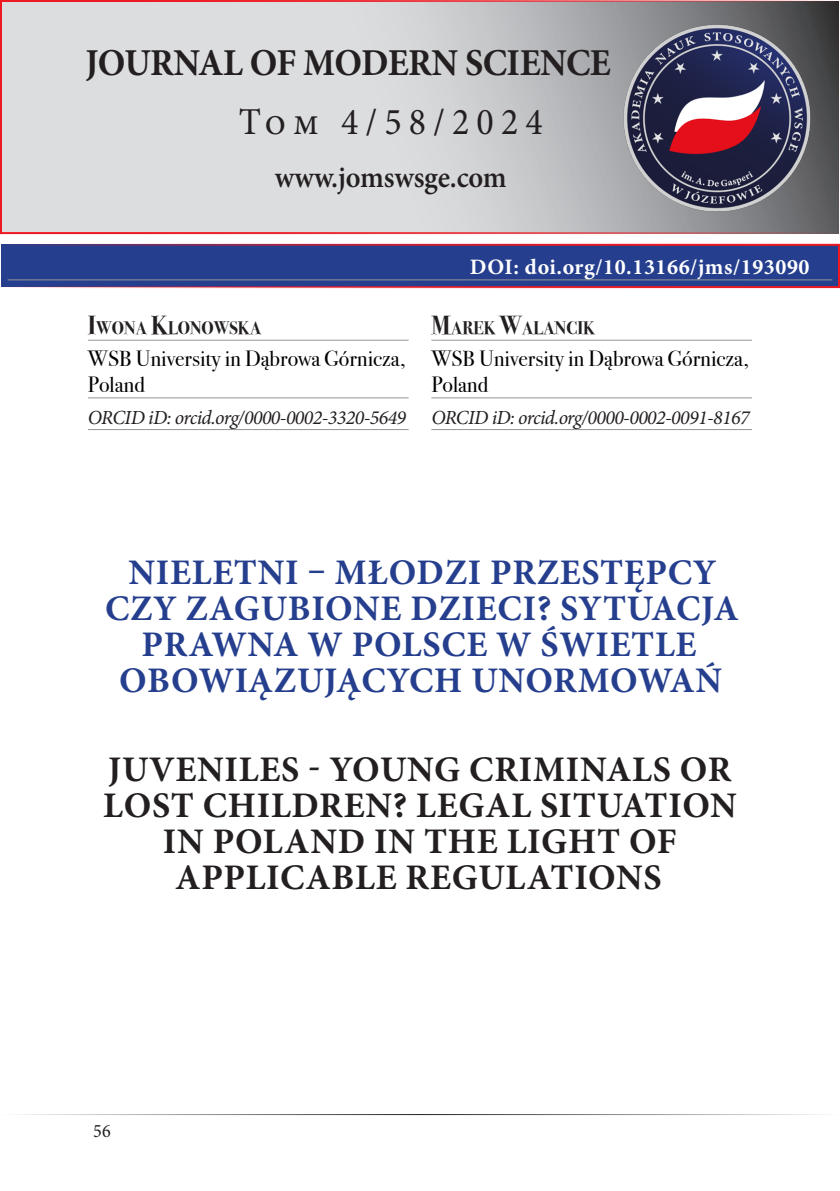
<style>
.page{position:relative;width:840px;height:1191px;background:#fff}
.page>*{position:absolute;margin:0;border:0;box-sizing:border-box;transform-origin:0 0}
.JoMS_-_Baner{font:700 38px "Minion Pro";letter-spacing:-.015em;color:#231f20;scale:.95 1}
.JoMS_-_Baner-2{font:38px "Minion Pro";letter-spacing:.195em;color:#231f20;scale:.95 1}
.Tytuł_-ARTICLE_-_PIERWSZY{font:700 36px/36px "Minion Pro";letter-spacing:.02em;color:#253f8e;text-align:center}
.Tytuł_-ARTICLE_-_DRUGI{font:700 36px/36px "Minion Pro";letter-spacing:.02em;color:#231f20;text-align:center}
.JoMS_-_Baner-3{font:600 30px "Minion Pro";color:#231f20;scale:.95 1}
.Ramka_autorska_-_afiliacja{font:22px/26px "Bodoni Svty Two ITCTT";color:#000}
.Ramka_-_DOI{font:700 22px "Minion Pro";letter-spacing:.025em;color:#fff}
.Ramka_autorska_-_ORCID{font:italic 20px "Minion Pro";letter-spacing:-.03em;color:#231f20}
.t1{font:19px "Minion Pro";color:#231f20;scale:.95 1}
.Ramka_autorska_-_autor{font:700 18.2px "Bodoni Svty Two ITCTT";color:#231f20;scale:.95 1}
.s1{font-size:26px}
</style>
<div class="page">
<hr style="left:0;top:1114px;width:839px;height:1px;background:#231f20">
<div style="left:1px;top:245px;width:837px;height:42px;background:#253f8e"></div>
<hr style="left:8px;top:279px;width:823px;height:1px;background:#939598">
<div style="left:0;top:244px;width:839px;height:44px;border:2px solid #ee1821"></div>
<svg style="left:3px;top:3px;width:833px;height:228px;background:#cacbcd"></svg>
<div style="left:0;top:0;width:839px;height:234px;border:2px solid #ee1821"></div>
<img style="left:620px;top:22px;width:193px;height:192px">
<hr style="left:88px;top:340px;width:320px;height:1px;background:#939598">
<hr style="left:88px;top:397px;width:320px;height:1px;background:#939598">
<hr style="left:88px;top:429px;width:320px;height:1px;background:#939598">
<hr style="left:431px;top:340px;width:320px;height:1px;background:#939598">
<hr style="left:431px;top:397px;width:320px;height:1px;background:#939598">
<hr style="left:431px;top:429px;width:320px;height:1px;background:#939598">
<p class="JoMS_-_Baner" style="left:85px;top:36px;width:554px">JOURNAL OF MODERN SCIENCE</p>
<p class="JoMS_-_Baner-2" style="left:238px;top:96px;width:321px">Tom 4/58/2024</p>
<p class="JoMS_-_Baner-3" style="left:274px;top:157px;width:246px">www.jomswsge.com</p>
<p class="Ramka_autorska_-_autor" style="left:88px;top:313px;width:184px"><span class="s1">I</span>WONA <span class="s1">K</span>LONOWSKA</p>
<p class="Ramka_autorska_-_afiliacja" style="left:88px;top:343px;width:319px">WSB University in Dąbrowa Górnicza,<br>Poland</p>
<p class="Ramka_autorska_-_ORCID" style="left:88px;top:403px;width:319px">ORCID iD: orcid.org/0000-0002-3320-5649</p>
<p class="Ramka_-_DOI" style="left:469px;top:251px;width:341px">DOI: doi.org/10.13166/jms/193090</p>
<p class="Ramka_autorska_-_autor" style="left:431px;top:313px;width:165px"><span class="s1">M</span>AREK <span class="s1">W</span>ALANCIK</p>
<p class="Ramka_autorska_-_afiliacja" style="left:431px;top:343px;width:319px">WSB University in Dąbrowa Górnicza,<br>Poland</p>
<p class="Ramka_autorska_-_ORCID" style="left:431px;top:403px;width:319px">ORCID iD: orcid.org/0000-0002-0091-8167</p>
<p class="Tytuł_-ARTICLE_-_PIERWSZY" style="left:105px;top:554px;width:635px">NIELETNI – MŁODZI PRZESTĘPCY<br>CZY ZAGUBIONE DZIECI? SYTUACJA<br>PRAWNA W POLSCE W ŚWIETLE<br>OBOWIĄZUJĄCYCH UNORMOWAŃ</p>
<p class="Tytuł_-ARTICLE_-_DRUGI" style="left:103px;top:750px;width:634px">JUVENILES - YOUNG CRIMINALS OR<br>LOST CHILDREN? LEGAL SITUATION<br>IN POLAND IN THE LIGHT OF<br>APPLICABLE REGULATIONS</p>
<p class="t1" style="left:93px;top:1118px;width:20px">56</p>
</div>
